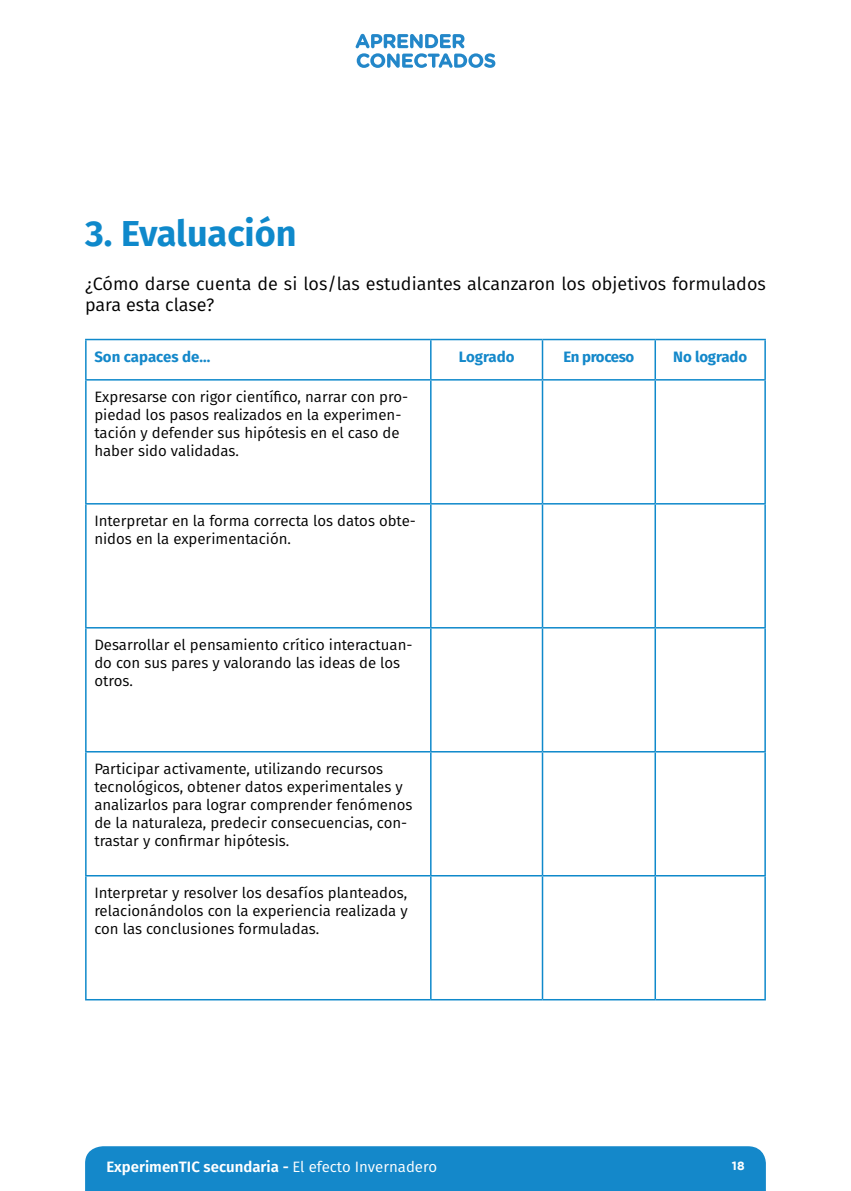
<style>
.page{position:relative;width:851px;height:1191px;background:#fff}
.page>*{position:absolute;margin:0;border:0;box-sizing:border-box;transform-origin:0 0}
.t1{font:700 36px "Fira Sans";color:#0f89cb}
.t2{font:18px/21.6px "Fira Sans";color:#000}
.t3{font:15px/18px "Fira Sans";color:#000}
.t4{font:600 15px "Fira Sans";color:#fff}
.t5{font:700 15px "Fira Sans";letter-spacing:-.01em;color:#1488ca}
.t6{font:700 12px "Gotham";color:#fff}
.s1{font-weight:400}
</style>
<div class="page">
<div style="left:85px;top:1146px;width:680px;height:45px;background:#1488ca"></div>
<hr style="left:85px;top:340px;width:2px;height:39px;background:#0f89cb">
<hr style="left:85px;top:339px;width:346px;height:1px;background:#0f89cb">
<hr style="left:431px;top:339px;width:111px;height:1px;background:#0f89cb">
<hr style="left:542px;top:339px;width:113px;height:1px;background:#0f89cb">
<hr style="left:655px;top:339px;width:110px;height:1px;background:#0f89cb">
<hr style="left:430px;top:340px;width:1px;height:39px;background:#0f89cb">
<hr style="left:541px;top:340px;width:2px;height:39px;background:#0f89cb">
<hr style="left:654px;top:340px;width:2px;height:39px;background:#0f89cb">
<hr style="left:764px;top:340px;width:1px;height:39px;background:#0f89cb">
<hr style="left:85px;top:380px;width:2px;height:123px;background:#0f89cb">
<hr style="left:85px;top:504px;width:2px;height:123px;background:#0f89cb">
<hr style="left:85px;top:628px;width:2px;height:123px;background:#0f89cb">
<hr style="left:85px;top:752px;width:2px;height:123px;background:#0f89cb">
<hr style="left:85px;top:876px;width:2px;height:123px;background:#0f89cb">
<hr style="left:85px;top:379px;width:346px;height:1px;background:#0f89cb">
<hr style="left:85px;top:503px;width:346px;height:1px;background:#0f89cb">
<hr style="left:431px;top:379px;width:111px;height:1px;background:#0f89cb">
<hr style="left:431px;top:503px;width:111px;height:1px;background:#0f89cb">
<hr style="left:542px;top:379px;width:113px;height:1px;background:#0f89cb">
<hr style="left:542px;top:503px;width:113px;height:1px;background:#0f89cb">
<hr style="left:655px;top:379px;width:110px;height:1px;background:#0f89cb">
<hr style="left:655px;top:503px;width:110px;height:1px;background:#0f89cb">
<hr style="left:430px;top:380px;width:1px;height:123px;background:#0f89cb">
<hr style="left:430px;top:504px;width:1px;height:123px;background:#0f89cb">
<hr style="left:430px;top:628px;width:1px;height:123px;background:#0f89cb">
<hr style="left:430px;top:752px;width:1px;height:123px;background:#0f89cb">
<hr style="left:430px;top:876px;width:1px;height:123px;background:#0f89cb">
<hr style="left:541px;top:380px;width:2px;height:123px;background:#0f89cb">
<hr style="left:541px;top:504px;width:2px;height:123px;background:#0f89cb">
<hr style="left:541px;top:628px;width:2px;height:123px;background:#0f89cb">
<hr style="left:541px;top:752px;width:2px;height:123px;background:#0f89cb">
<hr style="left:541px;top:876px;width:2px;height:123px;background:#0f89cb">
<hr style="left:654px;top:380px;width:2px;height:123px;background:#0f89cb">
<hr style="left:654px;top:504px;width:2px;height:123px;background:#0f89cb">
<hr style="left:654px;top:628px;width:2px;height:123px;background:#0f89cb">
<hr style="left:654px;top:752px;width:2px;height:123px;background:#0f89cb">
<hr style="left:654px;top:876px;width:2px;height:123px;background:#0f89cb">
<hr style="left:764px;top:380px;width:1px;height:123px;background:#0f89cb">
<hr style="left:764px;top:504px;width:1px;height:123px;background:#0f89cb">
<hr style="left:764px;top:628px;width:1px;height:123px;background:#0f89cb">
<hr style="left:764px;top:752px;width:1px;height:123px;background:#0f89cb">
<hr style="left:764px;top:876px;width:1px;height:123px;background:#0f89cb">
<hr style="left:85px;top:627px;width:346px;height:1px;background:#0f89cb">
<hr style="left:85px;top:751px;width:346px;height:1px;background:#0f89cb">
<hr style="left:85px;top:875px;width:346px;height:1px;background:#0f89cb">
<hr style="left:85px;top:999px;width:346px;height:1px;background:#0f89cb">
<hr style="left:431px;top:627px;width:111px;height:1px;background:#0f89cb">
<hr style="left:431px;top:751px;width:111px;height:1px;background:#0f89cb">
<hr style="left:431px;top:875px;width:111px;height:1px;background:#0f89cb">
<hr style="left:431px;top:999px;width:111px;height:1px;background:#0f89cb">
<hr style="left:542px;top:627px;width:113px;height:1px;background:#0f89cb">
<hr style="left:542px;top:751px;width:113px;height:1px;background:#0f89cb">
<hr style="left:542px;top:875px;width:113px;height:1px;background:#0f89cb">
<hr style="left:542px;top:999px;width:113px;height:1px;background:#0f89cb">
<hr style="left:655px;top:627px;width:110px;height:1px;background:#0f89cb">
<hr style="left:655px;top:751px;width:110px;height:1px;background:#0f89cb">
<hr style="left:655px;top:875px;width:110px;height:1px;background:#0f89cb">
<hr style="left:655px;top:999px;width:110px;height:1px;background:#0f89cb">
<svg style="left:355px;top:34px;width:140px;height:34px"></svg>
<h1 class="t1" style="left:85px;top:203px;width:213px">3. Evaluación</h1>
<p class="t2" style="left:85px;top:272px;width:682px">¿Cómo darse cuenta de si los/las estudiantes alcanzaron los objetivos formulados para esta clase?</p>
<p class="t5" style="left:94px;top:344px;width:117px">Son capaces de…</p>
<p class="t5" style="left:458px;top:344px;width:57px">Logrado</p>
<p class="t5" style="left:563px;top:344px;width:73px">En proceso</p>
<p class="t5" style="left:673px;top:344px;width:75px">No logrado</p>
<p class="t3" style="left:94px;top:388px;width:315px">Expresarse con rigor científico, narrar con pro&shy;piedad los pasos realizados en la experimen&shy;tación y defender sus hipótesis en el caso de haber sido validadas.</p>
<p class="t3" style="left:94px;top:512px;width:323px">Interpretar en la forma correcta los datos obte&shy;nidos en la experimentación.</p>
<p class="t3" style="left:94px;top:636px;width:320px">Desarrollar el pensamiento crítico interactuan&shy;do con sus pares y valorando las ideas de los otros.</p>
<p class="t3" style="left:94px;top:759px;width:319px">Participar activamente, utilizando recursos tecnológicos, obtener datos experimentales y analizarlos para lograr comprender fenómenos de la naturaleza, predecir consecuencias, con&shy;trastar y confirmar hipótesis.</p>
<p class="t3" style="left:94px;top:883px;width:315px;text-align:justify">Interpretar y resolver los desafíos planteados, relacionándolos con la experiencia realizada y con las conclusiones formuladas.</p>
<p class="t4" style="left:106px;top:1155px;width:332px">ExperimenTIC secundaria - <span class="s1">El efecto Invernadero</span></p>
<p class="t6" style="left:731px;top:1158px;width:14px">18</p>
</div>
